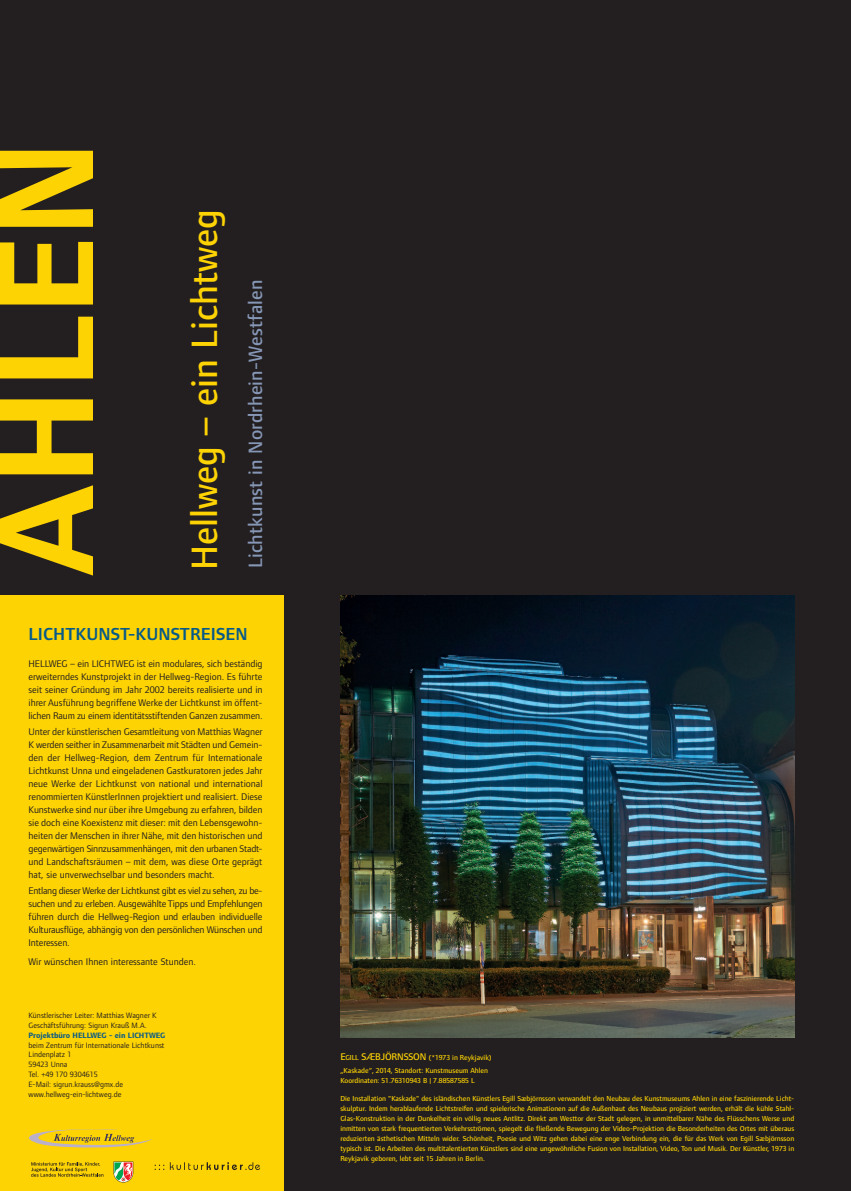
<style>
.page{position:relative;width:851px;height:1191px;background:#fff}
.page>*{position:absolute;margin:0;border:0;box-sizing:border-box;transform-origin:0 0}
.t1{font:700 140px "Foundry Form Sans";color:#fed304}
.t2{font:500 38px "Foundry Form Sans";color:#fed304}
.t3{font:500 20px "Foundry Form Sans";letter-spacing:.01em;color:#8697b6}
.t4{font:600 18px "Foundry Form Sans";letter-spacing:.005em;color:#075a88}
.t5{font:10px/13px "Foundry Form Sans";letter-spacing:-.01em;color:#231f20;text-align:justify}
.t6{font:8px/9.9px "Foundry Form Sans";color:#231f20}
.t7{font:700 8px "Foundry Form Sans";color:#075a88}
.t8{font:500 7.5px/10px "Foundry Form Sans";color:#fed304}
.s1{font-size:10px}
</style>
<div class="page">
<div style="left:0;top:0;width:850px;height:1191px;background:#231f20"></div>
<div style="left:0;top:595px;width:283px;height:596px;background:#fed304"></div>
<img style="left:340px;top:595px;width:454px;height:442px">
<svg style="left:28px;top:1129px;width:125px;height:19px"></svg>
<svg style="left:31px;top:1162px;width:72px;height:14px"></svg>
<svg style="left:113px;top:1161px;width:20px;height:21px"></svg>
<img style="left:154px;top:1162px;width:106px;height:9px">
<h1 class="t1" style="left:-6px;top:576px;width:437px;rotate:-90deg">AHLEN</h1>
<h2 class="t2" style="left:190px;top:570px;width:362px;rotate:-90deg">Hellweg – ein Lichtweg</h2>
<h3 class="t3" style="left:248px;top:568px;width:290px;rotate:-90deg">Lichtkunst in Nordrhein-Westfalen</h3>
<h3 class="t4" style="left:29px;top:627px;width:220px">LICHTKUNST-KUNSTREISEN</h3>
<p class="t5" style="left:29px;top:658px;width:235px">HELLWEG – ein LICHTWEG ist ein modulares, sich beständig erweiterndes Kunstprojekt in der Hellweg-Region. Es führte seit seiner Gründung im Jahr 2002 bereits realisierte und in ihrer Ausführung begriffene Werke der Lichtkunst im öffent&shy;lichen Raum zu einem identitätsstiftenden Ganzen zusammen.</p>
<p class="t5" style="left:29px;top:726px;width:235px">Unter der künstlerischen Gesamtleitung von Matthias Wagner K werden seither in Zusammenarbeit mit Städten und Gemein&shy;den der Hellweg-Region, dem Zentrum für Internationale Lichtkunst Unna und eingeladenen Gastkuratoren jedes Jahr neue Werke der Lichtkunst von national und international renommierten KünstlerInnen projektiert und realisiert. Diese Kunstwerke sind nur über ihre Umgebung zu erfahren, bilden sie doch eine Koexistenz mit dieser: mit den Lebensgewohn&shy;heiten der Menschen in ihrer Nähe, mit den historischen und gegenwärtigen Sinnzusammenhängen, mit den urbanen Stadt&shy;und Landschaftsräumen – mit dem, was diese Orte geprägt hat, sie unverwechselbar und besonders macht.</p>
<p class="t5" style="left:29px;top:884px;width:235px">Entlang dieser Werke der Lichtkunst gibt es viel zu sehen, zu be&shy;suchen und zu erleben. Ausgewählte Tipps und Empfehlungen führen durch die Hellweg-Region und erlauben individuelle Kulturausflüge, abhängig von den persönlichen Wünschen und Interessen.</p>
<p class="t5" style="left:29px;top:955px;width:169px">Wir wünschen Ihnen interessante Stunden.</p>
<p class="t6" style="left:29px;top:1010px;width:130px">Künstlerischer Leiter: Matthias Wagner K<br>Geschäftsführung: Sigrun Krauß M.A.</p>
<p class="t7" style="left:29px;top:1032px;width:138px">Projektbüro HELLWEG - ein LICHTWEG</p>
<p class="t6" style="left:29px;top:1040px;width:137px">beim Zentrum für Internationale Lichtkunst<br>Lindenplatz 1<br>59423 Unna<br>Tel. +49 170 9304615<br>E-Mail: sigrun.krauss@gmx.de www.hellweg-ein-lichtweg.de</p>
<p class="t8" style="left:340px;top:1051px;width:153px;line-height:12.8px"><span class="s1">E</span>GILL <span class="s1">SÆBJÖRNSSON</span> (*1973 in Reykjavik) „Kaskade“, 2014, Standort: Kunstmuseum Ahlen</p>
<p class="t8" style="left:340px;top:1076px;width:136px">Koordinaten: 51.76310943 B | 7.88587585 L</p>
<p class="t8" style="left:340px;top:1094px;width:455px;text-align:justify">Die Installation "Kaskade" des isländischen Künstlers Egill Sæbjörnsson verwandelt den Neubau des Kunstmuseums Ahlen in eine faszinierende Licht&shy;skulptur. Indem herablaufende Lichtstreifen und spielerische Animationen auf die Außenhaut des Neubaus projiziert werden, erhält die kühle Stahl-Glas-Konstruktion in der Dunkelheit ein völlig neues Antlitz. Direkt am Westtor der Stadt gelegen, in unmittelbarer Nähe des Flüsschens Werse und inmitten von stark frequentierten Verkehrsströmen, spiegelt die fließende Bewegung der Video-Projektion die Besonderheiten des Ortes mit überaus reduzierten ästhetischen Mitteln wider. Schönheit, Poesie und Witz gehen dabei eine enge Verbindung ein, die für das Werk von Egill Sæbjörnsson typisch ist. Die Arbeiten des multitalentierten Künstlers sind eine ungewöhnliche Fusion von Installation, Video, Ton und Musik. Der Künstler, 1973 in Reykjavik geboren, lebt seit 15 Jahren in Berlin.</p>
</div>
